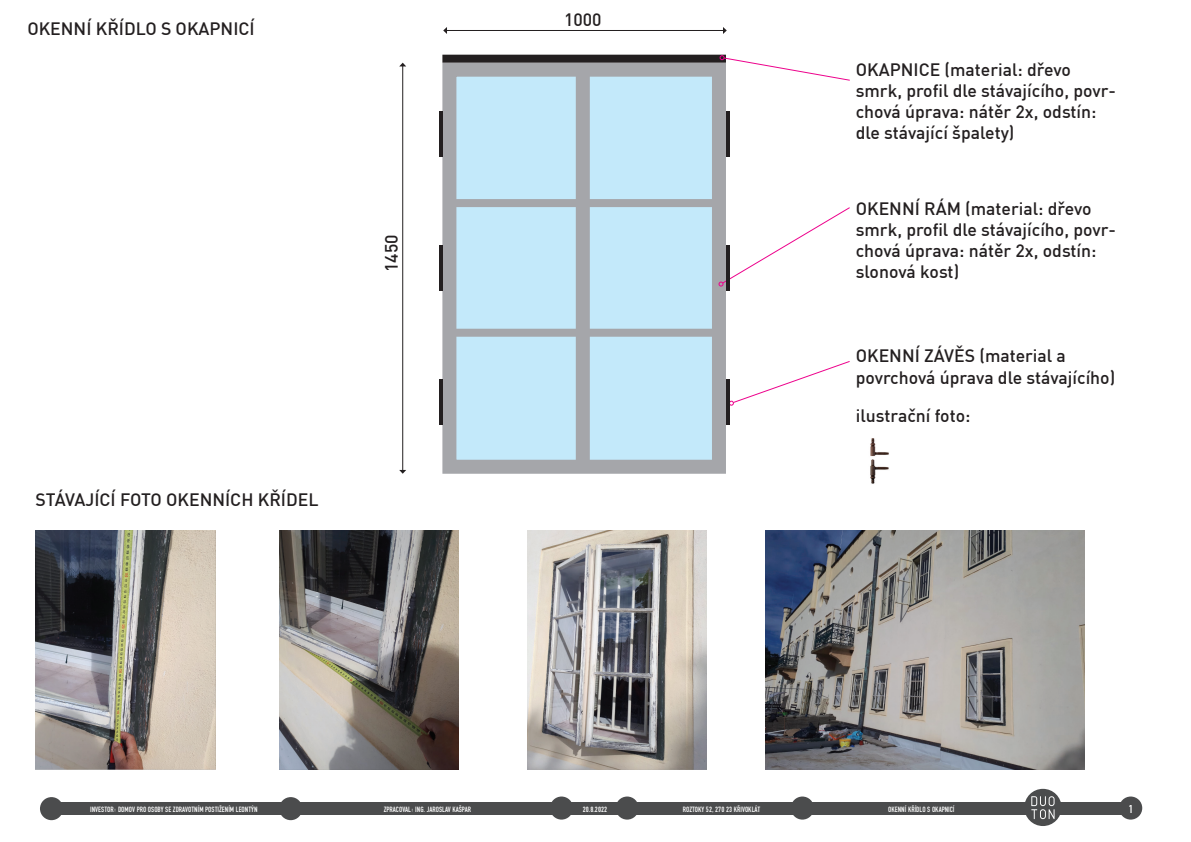
<style>
.page{position:relative;width:1191px;height:842px;background:#fff}
.page>*{position:absolute;margin:0;border:0;box-sizing:border-box;transform-origin:0 0}
.t1{font:500 17.6px/21.1px "DIN Pro";color:#231f20}
.t2{font:12px "Fette Engschrift DOT";color:#fff}
.t3{font:8px "Fette Engschrift DOT";color:#fff}
</style>
<div class="page">
<div style="left:1119px;top:796px;width:23px;height:23px;background:#4b4c4d;border-radius:50%"></div>
<div style="left:791px;top:796px;width:23px;height:23px;background:#4b4c4d;border-radius:50%"></div>
<div style="left:615px;top:796px;width:23px;height:23px;background:#4b4c4d;border-radius:50%"></div>
<div style="left:550px;top:796px;width:23px;height:23px;background:#4b4c4d;border-radius:50%"></div>
<div style="left:279px;top:797px;width:23px;height:23px;background:#4b4c4d;border-radius:50%"></div>
<div style="left:40px;top:797px;width:23px;height:23px;background:#4b4c4d;border-radius:50%"></div>
<img style="left:36px;top:530px;width:179px;height:240px">
<img style="left:279px;top:530px;width:180px;height:239px">
<img style="left:527px;top:530px;width:180px;height:239px">
<img style="left:765px;top:530px;width:319px;height:239px">
<div style="left:442px;top:63px;width:284px;height:411px;background:#c3e9fa;border:14px solid #a5a6aa"></div>
<div style="left:456px;top:199px;width:256px;height:8px;background:#a5a6aa"></div>
<div style="left:442px;top:55px;width:284px;height:8px;background:#231f20"></div>
<div style="left:576px;top:69px;width:14px;height:397px;background:#a5a6aa"></div>
<div style="left:456px;top:329px;width:256px;height:8px;background:#a5a6aa"></div>
<img style="left:870px;top:438px;width:19px;height:46px">
<hr style="left:402px;top:66px;width:1px;height:405px;background:#231f20">
<svg style="left:399px;top:63px;width:7px;height:3px"></svg>
<svg style="left:399px;top:470px;width:7px;height:4px"></svg>
<hr style="left:446px;top:30px;width:277px;height:1px;background:#231f20">
<svg style="left:443px;top:27px;width:4px;height:7px"></svg>
<svg style="left:723px;top:27px;width:4px;height:7px"></svg>
<div style="left:1024px;top:789px;width:37px;height:37px;background:#4b4c4d;border-radius:50%"></div>
<svg style="left:1031px;top:796px;width:23px;height:23px"></svg>
<svg style="left:719px;top:55px;width:131px;height:26px"></svg>
<svg style="left:718px;top:206px;width:132px;height:81px"></svg>
<svg style="left:729px;top:361px;width:121px;height:45px"></svg>
<hr style="left:726px;top:111px;width:3px;height:46px;background:#231f20">
<hr style="left:726px;top:245px;width:3px;height:46px;background:#231f20">
<hr style="left:726px;top:379px;width:3px;height:46px;background:#231f20">
<hr style="left:439px;top:111px;width:3px;height:46px;background:#231f20">
<hr style="left:439px;top:245px;width:3px;height:46px;background:#231f20">
<hr style="left:439px;top:379px;width:3px;height:46px;background:#231f20">
<div style="left:1058px;top:802px;width:81px;height:13px;background:#4b4c4d"></div>
<div style="left:51px;top:802px;width:979px;height:13px;background:#4b4c4d"></div>
<p class="t1" style="left:27px;top:17px;width:229px">OKENNÍ KŘÍDLO S OKAPNICÍ</p>
<p class="t1" style="left:380px;top:272px;width:39px;rotate:-90deg">1450</p>
<p class="t1" style="left:36px;top:489px;width:284px">STÁVAJÍCÍ FOTO OKENNÍCH KŘÍDEL</p>
<p class="t1" style="left:564px;top:8px;width:39px">1000</p>
<p class="t1" style="left:855px;top:59px;width:262px">OKAPNICE (material: dřevo smrk, profil dle stávajícího, povr&shy;chová úprava: nátěr 2x, odstín: dle stávající špalety)</p>
<p class="t1" style="left:855px;top:197px;width:262px">OKENNÍ RÁM (material: dřevo smrk, profil dle stávajícího, povr&shy;chová úprava: nátěr 2x, odstín: slonová kost)</p>
<p class="t1" style="left:855px;top:345px;width:261px">OKENNÍ ZÁVĚS (material a povrchová úprava dle stávajícího)</p>
<p class="t1" style="left:855px;top:404px;width:116px">ilustrační foto:</p>
<p class="t3" style="left:90px;top:805px;width:169px">INVESTOR: DOMOV PRO OSOBY SE ZDRAVOTNÍM POSTIŽENÍM LEONTÝN</p>
<p class="t3" style="left:384px;top:805px;width:89px">ZPRACOVAL: ING. JAROSLAV KAŠPAR</p>
<p class="t3" style="left:582px;top:805px;width:26px">20.8.2022</p>
<p class="t3" style="left:682px;top:805px;width:79px">ROZTOKY 52, 270 23 KŘIVOKLÁT</p>
<p class="t3" style="left:888px;top:805px;width:68px">OKENNÍ KŘÍDLO S OKAPNICÍ</p>
<p class="t2" style="left:1128px;top:803px;width:6px">1</p>
</div>
